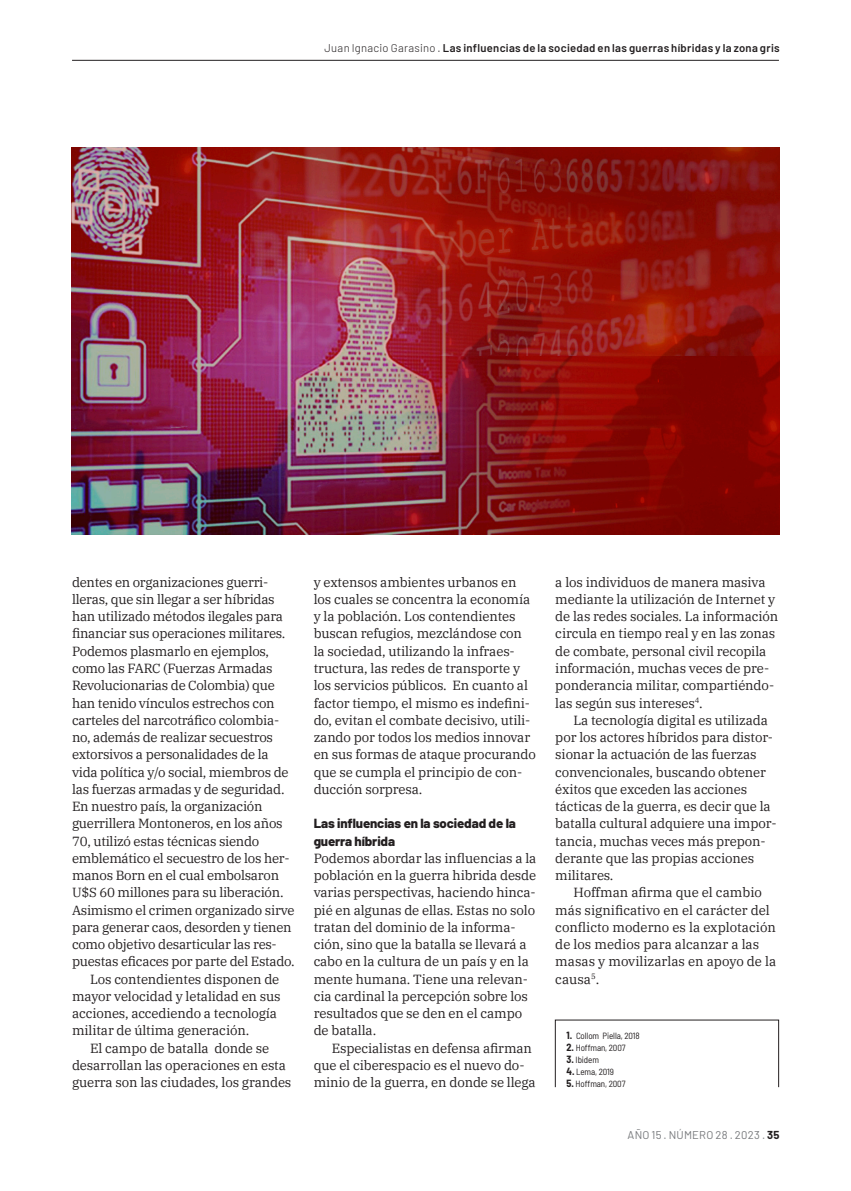
<style>
.page{position:relative;width:851px;height:1191px;background:#fff}
.page>*{position:absolute;margin:0;border:0;box-sizing:border-box;transform-origin:0 0}
.PARRAFO_PRINCIPAL{font:13.2px/17.2px "IBM Plex Serif";letter-spacing:-.01em;color:#231f20}
.PARRAFO_PRINCIPAL-2{font:800 13.2px/17.2px "Barlow";letter-spacing:-.01em;color:#231f20}
.CORNISA{font:600 11.25px "Barlow";letter-spacing:.025em;color:#231f20}
.t1{font:11.25px "Barlow";letter-spacing:.025em;color:#76787b}
.PARRAFO_PRINCIPAL-3{font:semi-condensed 9px "Barlow";letter-spacing:-.01em;color:#231f20}
.s1{font-weight:300}
.s2{font-weight:700;font-size:10.2px}
.s3{font-weight:700;color:#231f20}
</style>
<div class="page">
<hr style="left:72px;top:60px;width:706px;height:1px;background:#231f20">
<img style="left:72px;top:147px;width:707px;height:387px">
<p class="CORNISA" style="left:324px;top:39px;width:456px"><span class="s1">Juan Ignacio Garasino .</span> Las influencias de la sociedad en las guerras híbridas y la zona gris</p>
<p class="PARRAFO_PRINCIPAL" style="left:72px;top:572px;width:224px">dentes en organizaciones guerri&shy;lleras, que sin llegar a ser híbridas han utilizado métodos ilegales para financiar sus operaciones militares.<br>Podemos plasmarlo en ejemplos, como las FARC (Fuerzas Armadas Revolucionarias de Colombia) que han tenido vínculos estrechos con carteles del narcotráfico colombia&shy;no, además de realizar secuestros extorsivos a personalidades de la vida política y/o social, miembros de las fuerzas armadas y de seguridad.<br>En nuestro país, la organización guerrillera Montoneros, en los años 70, utilizó estas técnicas siendo emblemático el secuestro de los her&shy;manos Born en el cual embolsaron U$S 60 millones para su liberación.<br>Asimismo el crimen organizado sirve para generar caos, desorden y tienen como objetivo desarticular las res&shy;puestas eficaces por parte del Estado.</p>
<p class="PARRAFO_PRINCIPAL" style="left:72px;top:969px;width:210px;text-indent:18px">Los contendientes disponen de mayor velocidad y letalidad en sus acciones, accediendo a tecnología militar de última generación.</p>
<p class="PARRAFO_PRINCIPAL" style="left:72px;top:1038px;width:221px;text-align:center">El campo de batalla donde se desarrollan las operaciones en esta guerra son las ciudades, los grandes</p>
<p class="PARRAFO_PRINCIPAL" style="left:313px;top:572px;width:224px">y extensos ambientes urbanos en los cuales se concentra la economía y la población. Los contendientes buscan refugios, mezclándose con la sociedad, utilizando la infraes&shy;tructura, las redes de transporte y los servicios públicos. En cuanto al factor tiempo, el mismo es indefini&shy;do, evitan el combate decisivo, utili&shy;zando por todos los medios innovar en sus formas de ataque procurando que se cumpla el principio de con&shy;ducción sorpresa.</p>
<p class="PARRAFO_PRINCIPAL-2" style="left:313px;top:814px;width:204px">Las influencias en la sociedad de la guerra híbrida</p>
<p class="PARRAFO_PRINCIPAL" style="left:313px;top:848px;width:224px">Podemos abordar las influencias a la población en la guerra hibrida desde varias perspectivas, haciendo hinca&shy;pié en algunas de ellas. Estas no solo tratan del dominio de la informa&shy;ción, sino que la batalla se llevará a cabo en la cultura de un país y en la mente humana. Tiene una relevan&shy;cia cardinal la percepción sobre los resultados que se den en el campo de batalla.</p>
<p class="PARRAFO_PRINCIPAL" style="left:313px;top:1038px;width:223px;text-indent:18px">Especialistas en defensa afirman que el ciberespacio es el nuevo do&shy;minio de la guerra, en donde se llega</p>
<p class="PARRAFO_PRINCIPAL" style="left:555px;top:572px;width:224px">a los individuos de manera masiva mediante la utilización de Internet y de las redes sociales. La información circula en tiempo real y en las zonas de combate, personal civil recopila información, muchas veces de pre&shy;ponderancia militar, compartiéndo&shy;las según sus intereses<sup>4</sup>.</p>
<p class="PARRAFO_PRINCIPAL" style="left:555px;top:710px;width:223px;text-indent:18px">La tecnología digital es utilizada por los actores híbridos para distor&shy;sionar la actuación de las fuerzas convencionales, buscando obtener éxitos que exceden las acciones tácticas de la guerra, es decir que la batalla cultural adquiere una impor&shy;tancia, muchas veces más prepon&shy;derante que las propias acciones militares.</p>
<p class="PARRAFO_PRINCIPAL" style="left:555px;top:883px;width:222px;text-indent:18px">Hoffman afirma que el cambio más significativo en el carácter del conflicto moderno es la explotación de los medios para alcanzar a las masas y movilizarlas en apoyo de la causa<sup>5</sup>.</p>
<p class="PARRAFO_PRINCIPAL-3" style="left:566px;top:1029px;width:75px"><span class="s2">1.</span> Collom Piella, 2018</p>
<p class="PARRAFO_PRINCIPAL-3" style="left:566px;top:1041px;width:60px"><span class="s2">2.</span> Hoffman, 2007</p>
<p class="PARRAFO_PRINCIPAL-3" style="left:566px;top:1053px;width:34px"><span class="s2">3.</span> Ibidem</p>
<p class="PARRAFO_PRINCIPAL-3" style="left:566px;top:1065px;width:49px"><span class="s2">4.</span> Lema, 2019</p>
<p class="PARRAFO_PRINCIPAL-3" style="left:566px;top:1077px;width:60px"><span class="s2">5.</span> Hoffman, 2007</p>
<p class="t1" style="left:627px;top:1126px;width:154px">AÑO 15 . NÚMERO 28 . 2023 . <span class="s3">35</span></p>
</div>
